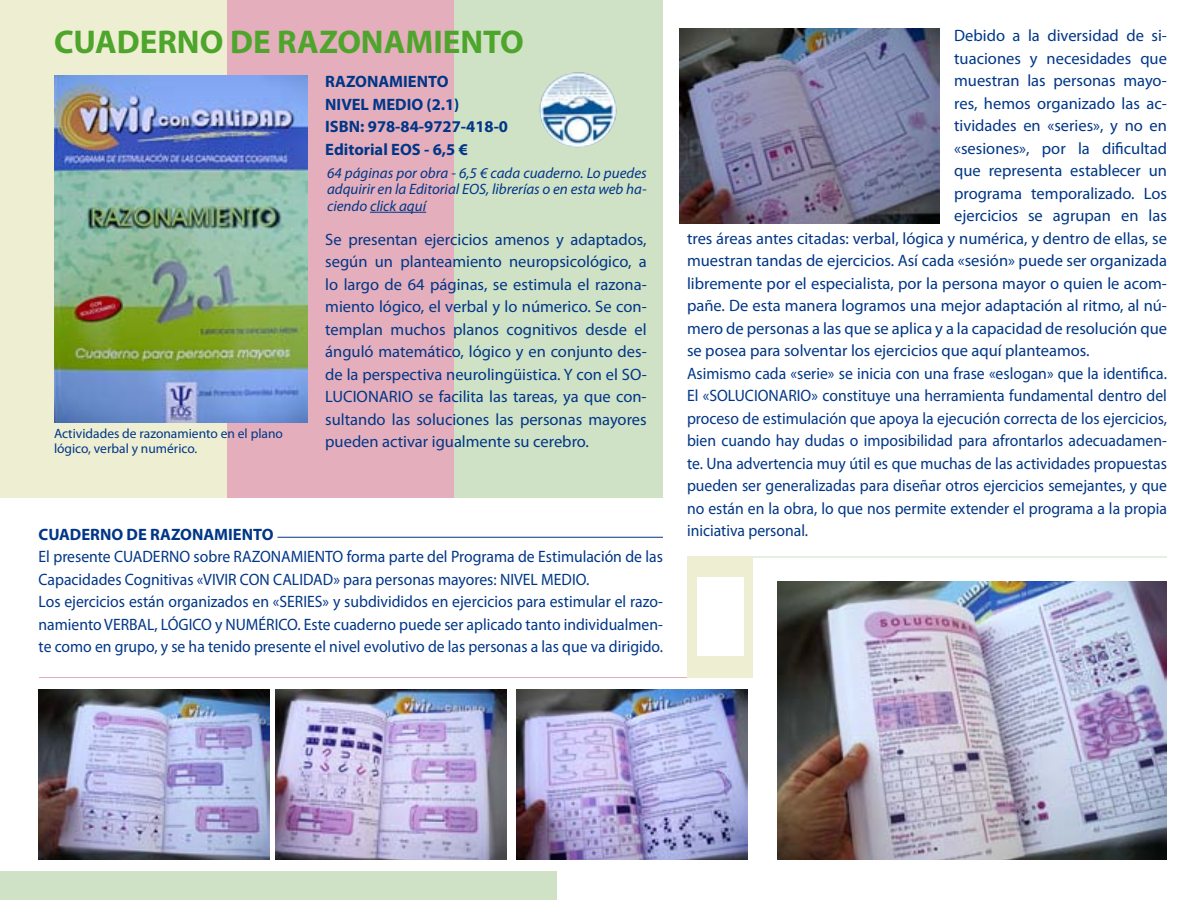
<style>
.page{position:relative;width:1200px;height:900px;background:#fff}
.page>*{position:absolute;margin:0;border:0;box-sizing:border-box;transform-origin:0 0}
.t1{font:700 33px "Myriad Pro";color:#4ea52b}
.t2{font:16.5px/22.5px "Myriad Pro";color:#003687;text-align:justify}
.t3{font:16.5px/22.5px "Myriad Pro";color:#003687;scale:.95 1}
.t4{font:700 16.5px/22.5px "Myriad Pro";color:#003687}
.t5{font:italic 15px/16.5px "Myriad Pro";color:#003687;text-align:justify}
.t6{font:13.5px/15px "Myriad Pro";color:#003687}
</style>
<div class="page">
<hr style="left:753px;top:557px;width:414px;height:1px;background:#cfe2c5">
<hr style="left:39px;top:677px;width:714px;height:1px;background:#e4aebc">
<div style="left:687px;top:557px;width:66px;height:121px;background:#eeeed2"></div>
<img style="left:680px;top:29px;width:259px;height:194px">
<img style="left:39px;top:690px;width:231px;height:169px">
<img style="left:276px;top:690px;width:231px;height:169px">
<img style="left:516px;top:690px;width:231px;height:169px">
<img style="left:777px;top:581px;width:390px;height:278px">
<div style="left:221px;top:0;width:233px;height:498px;background:#e4aebc"></div>
<div style="left:0;top:0;width:226px;height:498px;background:#eeeed2"></div>
<div style="left:454px;top:0;width:209px;height:498px;background:#cfe2c5"></div>
<img style="left:54px;top:75px;width:254px;height:348px">
<img style="left:539px;top:72px;width:77px;height:75px">
<hr style="left:370px;top:212px;width:56px;height:1px;background:#003687">
<hr style="left:278px;top:537px;width:385px;height:1px;background:#003687">
<div style="left:697px;top:577px;width:46px;height:79px;background:#fff"></div>
<div style="left:0;top:872px;width:556px;height:28px;background:#cfe2c5"></div>
<h1 class="t1" style="left:54px;top:21px;width:471px">CUADERNO DE RAZONAMIENTO</h1>
<p class="t4" style="left:325px;top:70px;width:184px">RAZONAMIENTO<br>NIVEL MEDIO (2.1)<br>ISBN: 978-84-9727-418-0<br>Editorial EOS - 6,5 €</p>
<p class="t6" style="left:54px;top:425px;width:230px">Actividades de razonamiento en el plano lógico, verbal y numérico.</p>
<p class="t5" style="left:327px;top:164px;width:321px">64 páginas por obra - 6,5 € cada cuaderno. Lo puedes adquirir en la Editorial EOS, librerías o en esta web ha&shy;ciendo click aquí</p>
<p class="t2" style="left:325px;top:228px;width:323px">Se presentan ejercicios amenos y adaptados, según un planteamiento neuropsicológico, a lo largo de 64 páginas, se estimula el razona&shy;miento lógico, el verbal y lo númerico. Se con&shy;templan muchos planos cognitivos desde el ánguló matemático, lógico y en conjunto des&shy;de la perspectiva neurolingüistica. Y con el SO-LUCIONARIO se facilita las tareas, ya que con&shy;sultando las soluciones las personas mayores pueden activar igualmente su cerebro.</p>
<p class="t2" style="left:954px;top:24px;width:214px">Debido a la diversidad de si-</p>
<p class="t2" style="left:954px;top:47px;width:214px">tuaciones y necesidades que</p>
<p class="t2" style="left:954px;top:69px;width:214px">muestran las personas mayo-</p>
<p class="t2" style="left:954px;top:92px;width:214px">res, hemos organizado las ac-</p>
<p class="t2" style="left:954px;top:114px;width:214px">tividades en «series», y no en</p>
<p class="t2" style="left:954px;top:137px;width:214px">«sesiones», por la dificultad</p>
<p class="t2" style="left:954px;top:159px;width:214px">que representa establecer un</p>
<p class="t2" style="left:954px;top:182px;width:214px">programa temporalizado. Los</p>
<p class="t2" style="left:954px;top:204px;width:214px">ejercicios se agrupan en las</p>
<p class="t2" style="left:687px;top:227px;width:481px">tres áreas antes citadas: verbal, lógica y numérica, y dentro de ellas, se</p>
<p class="t2" style="left:687px;top:249px;width:482px">muestran tandas de ejercicios. Así cada «sesión» puede ser organizada</p>
<p class="t2" style="left:687px;top:272px;width:481px">libremente por el especialista, por la persona mayor o quien le acom-</p>
<p class="t2" style="left:687px;top:294px;width:481px">pañe. De esta manera logramos una mejor adaptación al ritmo, al nú-</p>
<p class="t2" style="left:687px;top:317px;width:482px">mero de personas a las que se aplica y a la capacidad de resolución que</p>
<p class="t2" style="left:687px;top:339px;width:404px">se posea para solventar los ejercicios que aquí planteamos.</p>
<p class="t3" style="left:687px;top:362px;width:507px">Asimismo cada «serie» se inicia con una frase «eslogan» que la identifica.</p>
<p class="t3" style="left:687px;top:384px;width:507px">El «SOLUCIONARIO» constituye una herramienta fundamental dentro del</p>
<p class="t3" style="left:687px;top:407px;width:507px">proceso de estimulación que apoya la ejecución correcta de los ejercicios,</p>
<p class="t3" style="left:687px;top:429px;width:507px">bien cuando hay dudas o imposibilidad para afrontarlos adecuadamen-</p>
<p class="t3" style="left:687px;top:452px;width:507px">te. Una advertencia muy útil es que muchas de las actividades propuestas</p>
<p class="t3" style="left:687px;top:474px;width:507px">pueden ser generalizadas para diseñar otros ejercicios semejantes, y que</p>
<p class="t3" style="left:687px;top:497px;width:507px">no están en la obra, lo que nos permite extender el programa a la propia</p>
<p class="t4" style="left:39px;top:522px;width:236px">CUADERNO DE RAZONAMIENTO</p>
<p class="t3" style="left:687px;top:519px;width:129px">iniciativa personal.</p>
<p class="t3" style="left:39px;top:545px;width:659px">El presente CUADERNO sobre RAZONAMIENTO forma parte del Programa de Estimulación de las Capacidades Cognitivas «VIVIR CON CALIDAD» para personas mayores: NIVEL MEDIO.<br>Los ejercicios están organizados en «SERIES» y subdivididos en ejercicios para estimular el razo&shy;namiento VERBAL, LÓGICO y NUMÉRICO. Este cuaderno puede ser aplicado tanto individualmen&shy;te como en grupo, y se ha tenido presente el nivel evolutivo de las personas a las que va dirigido.</p>
</div>
